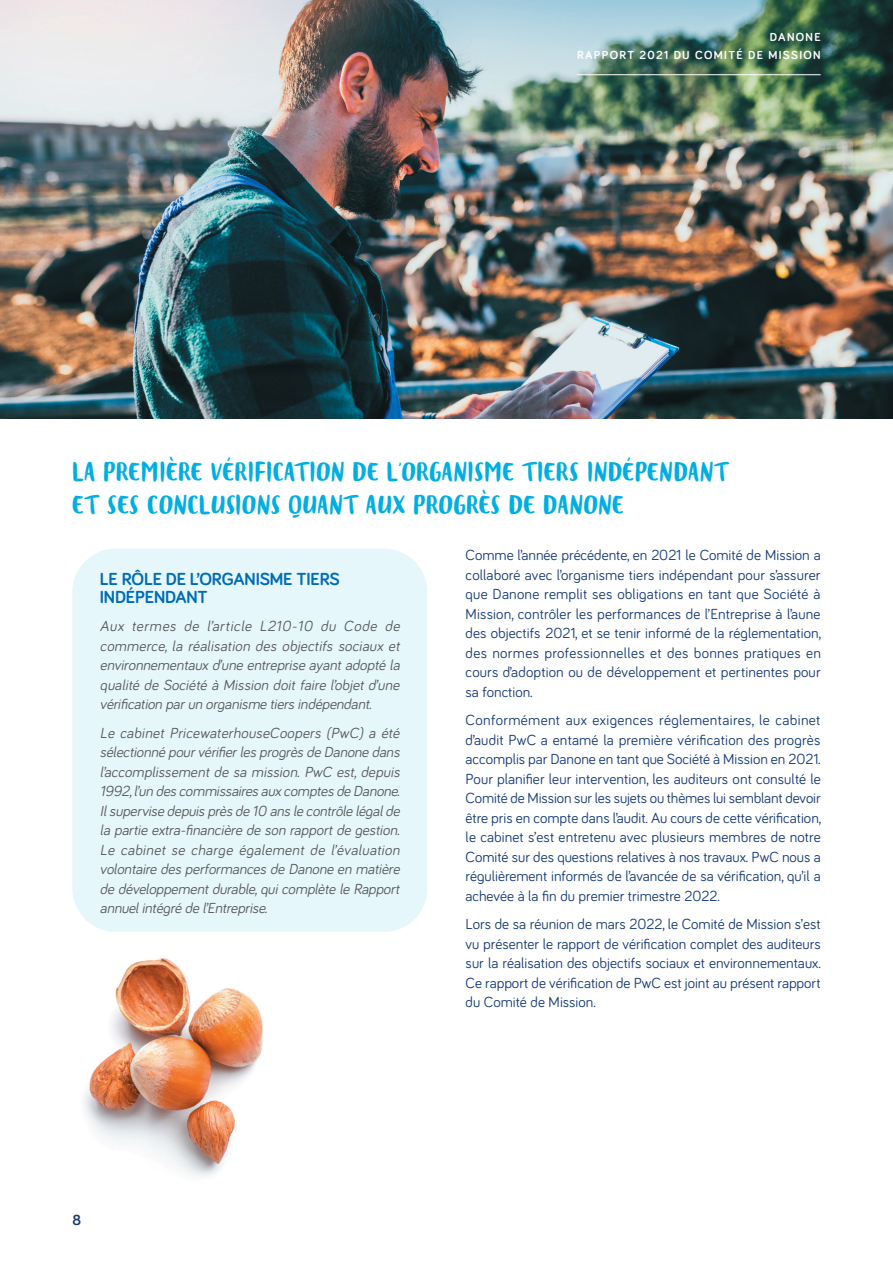
<style>
.page{position:relative;width:893px;height:1263px;background:#fff}
.page>*{position:absolute;margin:0;border:0;box-sizing:border-box;transform-origin:0 0}
.t1{font:21px/33px "Blog Script";color:#00aee3}
.t2{font:700 18px/18px "Bariol";letter-spacing:-.01em;color:#006cb6}
.t3{font:15px/19.5px "Bariol";color:#163b77;text-align:justify}
.t4{font:italic 15px/19.5px "Bariol";color:#57585a;text-align:justify}
.t5{font:700 15px "Bariol";color:#163b77}
.t6{font:700 12px/18px "Bariol";letter-spacing:.11em;color:#fff;text-align:right}
</style>
<div class="page">
<img style="left:0;top:0;width:893px;height:419px">
<hr style="left:577px;top:74px;width:244px;height:1px;background:#fff">
<img style="left:84px;top:958px;width:179px;height:218px">
<div style="left:72px;top:549px;width:355px;height:383px;background:#e6f7fc;border-radius:43px"></div>
<p class="t6" style="left:577px;top:27px;width:245px">DANONE<br>RAPPORT 2021 DU COMITÉ DE MISSION</p>
<h1 class="t1" style="left:72px;top:457px;width:658px">LA PREMIÈRE VÉRIFICATION DE L’ORGANISME TIERS INDÉPENDANT<br>ET SES CONCLUSIONS QUANT AUX PROGRÈS DE DANONE</h1>
<p class="t2" style="left:100px;top:570px;width:242px">LE RÔLE DE L’ORGANISME TIERS<br>INDÉPENDANT</p>
<p class="t4" style="left:100px;top:616px;width:305px">Aux termes de l’article L210-10 du Code de commerce, la réalisation des objectifs sociaux et environnementauxd’une entreprise ayantadopté la qualité de Société à Mission doit faire l’objet d’une vérification parun organisme tiersindépendant.</p>
<p class="t4" style="left:100px;top:722px;width:305px">Le cabinet PricewaterhouseCoopers (PwC) a été sélectionné pourvérifierlesprogrèsde Danone dans l’accomplissement de sa mission. PwC est,depuis 1992,l’un descommissairesauxcomptesde Danone.<br>Ilsupervise depuisprèsde 10 ansle contrôle légalde la partie extra-financière de son rapportde gestion.<br>Le cabinet se charge également de l’évaluation volontaire desperformancesde Danone en matière de développementdurable,quicomplète le Rapport annuelintégré de l’Entreprise.</p>
<p class="t3" style="left:466px;top:545px;width:357px">Comme l’année précédente, en 2021 le Comité de Mission a collaboré avec l’organisme tiers indépendant pour s’assurer que Danone remplit ses obligations en tant que Société à Mission, contrôler les performances de l’Entreprise à l’aune des objectifs 2021, et se tenir informé de la réglementation, des normes professionnelles et des bonnes pratiques en cours d’adoption ou de développement et pertinentes pour sa fonction.</p>
<p class="t3" style="left:466px;top:710px;width:357px">Conformément aux exigences réglementaires, le cabinet d’audit PwC a entamé la première vérification des progrès accomplis par Danone en tant que Société à Mission en 2021.<br>Pour planifier leur intervention, les auditeurs ont consulté le Comité de Mission sur les sujets ou thèmes lui semblant devoir être pris en compte dans l’audit. Au cours de cette vérification, le cabinet s’est entretenu avec plusieurs membres de notre Comité sur des questions relatives à nos travaux. PwC nous a régulièrement informés de l’avancée de sa vérification, qu’il a achevée à la fin du premier trimestre 2022.</p>
<p class="t3" style="left:466px;top:914px;width:357px">Lors de sa réunion de mars 2022, le Comité de Mission s’est vu présenter le rapport de vérification complet des auditeurs sur la réalisation des objectifs sociaux et environnementaux.<br>Ce rapport de vérification de PwC est joint au présent rapport du Comité de Mission.</p>
<p class="t5" style="left:73px;top:1209px;width:10px">8</p>
</div>
